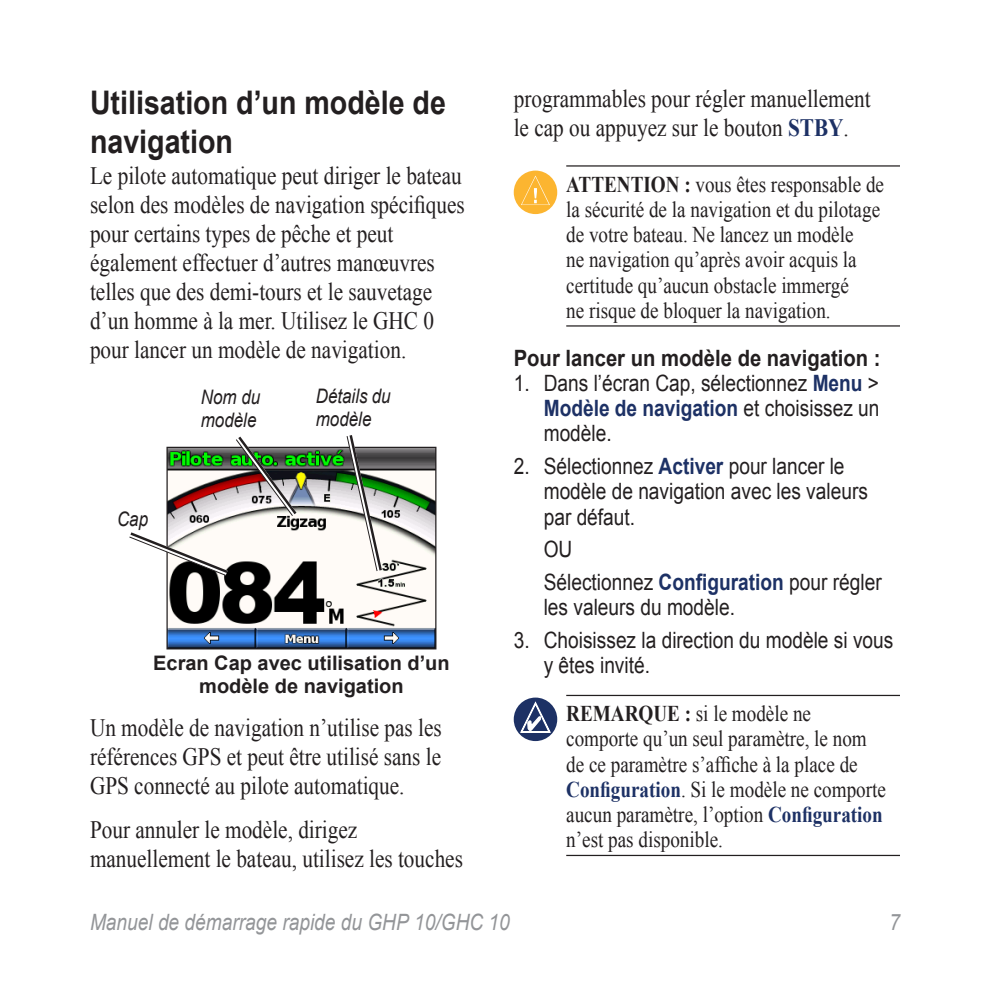
<style>
.page{position:relative;width:990px;height:990px;background:#fff}
.page>*{position:absolute;margin:0;border:0;box-sizing:border-box;transform-origin:0 0}
.t1{font:700 32.5px/39px "Arial";color:#231f20;scale:.88 1}
.t2{font:25px/29px "Times New Roman";color:#231f20;scale:.85 1}
.t3{font:22.5px/25.2px "Times New Roman";color:#231f20;scale:.85 1}
.t4{font:22.5px/25.2px "Arial";color:#231f20;scale:.85 1}
.t5{font:italic 22.5px "Arial";color:#939598;scale:.85 1}
.t6{font:700 22.5px "Arial";color:#231f20;scale:.9 1}
.t7{font:700 22.5px "Times New Roman";color:#231f20;scale:.85 1}
.t8{font:700 20px/22.8px "Arial";color:#231f20;text-align:center}
.t9{font:italic 20px/22.8px "Arial";color:#231f20;scale:.85 1}
.s1{font-weight:700;color:#1d3165}
.s2{font-weight:700}
</style>
<div class="page">
<img style="left:168px;top:449px;width:266px;height:198px">
<div style="left:166px;top:447px;width:270px;height:202px;border:1px solid #231f20"></div>
<svg style="left:231px;top:436px;width:70px;height:85px"></svg>
<svg style="left:129px;top:528px;width:104px;height:52px"></svg>
<svg style="left:344px;top:435px;width:41px;height:141px"></svg>
<hr style="left:566px;top:165px;width:334px;height:2px;background:#231f20">
<hr style="left:566px;top:325px;width:334px;height:2px;background:#231f20">
<hr style="left:566px;top:695px;width:334px;height:1px;background:#231f20">
<hr style="left:566px;top:855px;width:334px;height:1px;background:#231f20">
<div style="left:515px;top:172px;width:41px;height:41px;background:#fcb530;border-radius:50%"></div>
<div style="left:514px;top:171px;width:43px;height:43px;border:2px solid #fcb530;border-radius:50%"></div>
<svg style="left:521px;top:176px;width:29px;height:29px"></svg>
<div style="left:515px;top:699px;width:41px;height:41px;background:#1d3165;border-radius:50%"></div>
<div style="left:514px;top:698px;width:43px;height:43px;border:2px solid #1d3165;border-radius:50%"></div>
<svg style="left:519px;top:697px;width:33px;height:45px"></svg>
<h1 class="t1" style="left:90px;top:84px;width:406px">Utilisation d’un modèle de navigation</h1>
<p class="t2" style="left:90px;top:161px;width:442px">Le pilote automatique peut diriger le bateau selon des modèles de navigation spécifiques pour certains types de pêche et peut également effectuer d’autres manœuvres telles que des demi-tours et le sauvetage d’un homme à la mer. Utilisez le GHC 0 pour lancer un modèle de navigation.</p>
<p class="t9" style="left:117px;top:508px;width:38px">Cap</p>
<p class="t9" style="left:201px;top:386px;width:72px">Nom du modèle</p>
<p class="t9" style="left:316px;top:385px;width:90px">Détails du modèle</p>
<p class="t8" style="left:153px;top:652px;width:298px">Ecran Cap avec utilisation d’un modèle de navigation</p>
<p class="t2" style="left:90px;top:713px;width:415px;text-align:justify">Un modèle de navigation n’utilise pas les références GPS et peut être utilisé sans le GPS connecté au pilote automatique.</p>
<p class="t2" style="left:90px;top:815px;width:440px">Pour annuler le modèle, dirigez manuellement le bateau, utilisez les touches</p>
<p class="t2" style="left:514px;top:84px;width:422px">programmables pour régler manuellement le cap ou appuyez sur le bouton <span class="s1">STBY</span>.</p>
<p class="t7" style="left:566px;top:168px;width:30px">Attenti</p>
<p class="t3" style="left:566px;top:171px;width:375px;text-indent:85px"><span class="s2">on :</span> vous êtes responsable de la sécurité de la navigation et du pilotage de votre bateau. Ne lancez un modèle<br>ne navigation qu’après avoir acquis la certitude qu’aucun obstacle immergé<br>ne risque de bloquer la navigation.</p>
<p class="t6" style="left:514px;top:343px;width:409px">Pour lancer un modèle de navigation :</p>
<p class="t4" style="left:544px;top:371px;width:397px;text-align:justify;text-indent:-30px">1. Dans l’écran Cap, sélectionnez <span class="s1">Menu</span> &gt; <span class="s1">Modèle de navigation</span> et choisissez un modèle.</p>
<p class="t4" style="left:544px;top:454px;width:383px;text-indent:-30px">2. Sélectionnez <span class="s1">Activer</span> pour lancer le modèle de navigation avec les valeurs par défaut.</p>
<p class="t4" style="left:544px;top:533px;width:399px;line-height:32.8px">OU<br>Sélectionnez <span class="s1">Configuration</span> pour régler</p>
<p class="t4" style="left:544px;top:595px;width:227px">les valeurs du modèle.</p>
<p class="t4" style="left:544px;top:628px;width:413px;text-indent:-30px">3. Choisissez la direction du modèle si vous y êtes invité.</p>
<p class="t7" style="left:566px;top:698px;width:35px">Remar</p>
<p class="t3" style="left:566px;top:701px;width:378px;text-indent:72px"><span class="s2">que :</span> si le modèle ne comporte qu’un seul paramètre, le nom de ce paramètre s’affiche à la place de <span class="s1">Configuration</span>. Si le modèle ne comporte aucun paramètre, l’option <span class="s1">Configuration </span>n’est pas disponible.</p>
<p class="t5" style="left:90px;top:908px;width:495px">Manuel de démarrage rapide du GHP 10/GHC 10</p>
</div>
